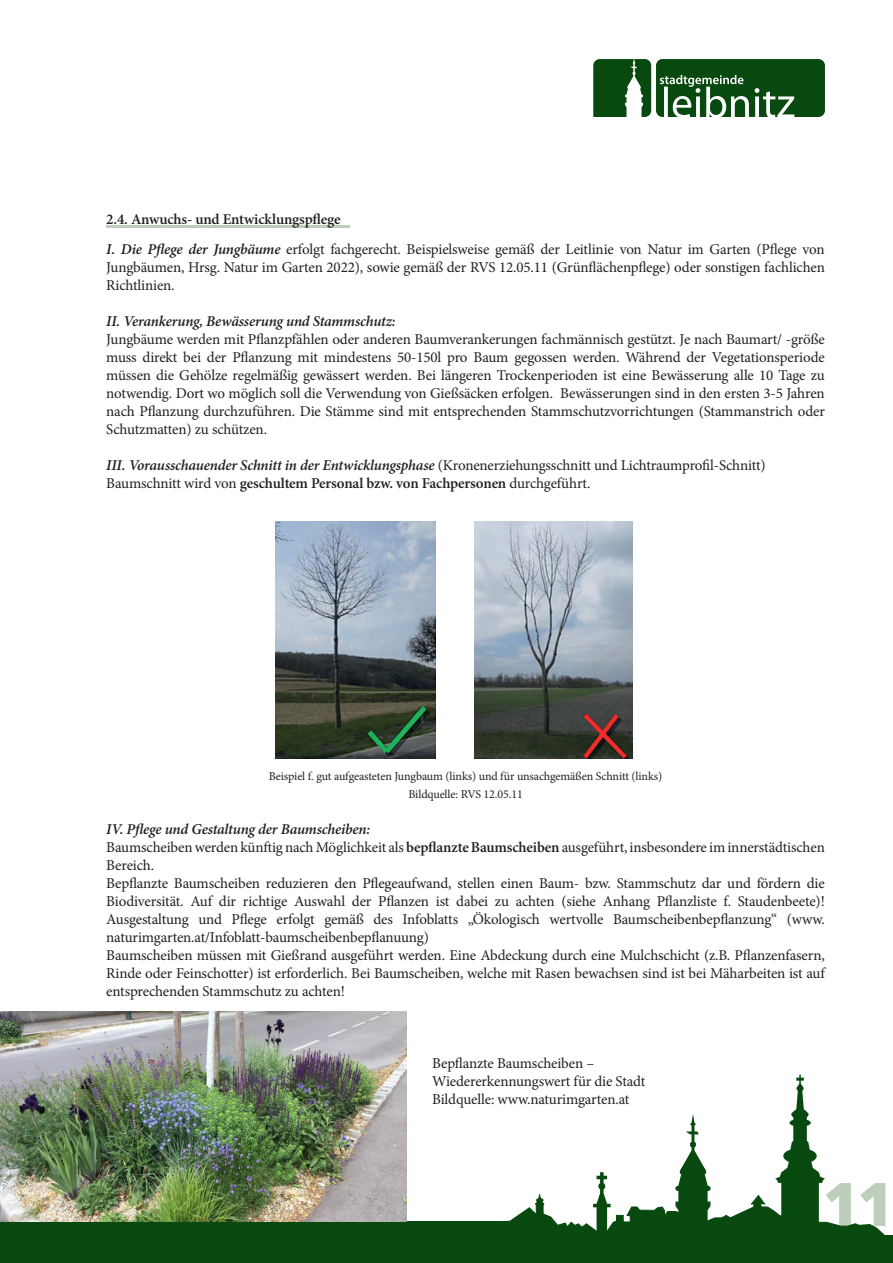
<style>
.page{position:relative;width:893px;height:1263px;background:#fff}
.page>*{position:absolute;margin:0;border:0;box-sizing:border-box;transform-origin:0 0}
.t1{font:800 60px "Open Sans";color:#bdceba}
.t2{font:15px/18px "Minion Pro";letter-spacing:-.01em;color:#231f20}
.t3{font:italic 600 15px "Minion Pro";letter-spacing:-.015em;color:#231f20}
.t4{font:12px/18px "Minion Pro";letter-spacing:-.01em;color:#231f20;text-align:center}
.s1{font-weight:600}
.s2{font-weight:600;font-style:italic}
</style>
<div class="page">
<svg style="left:596px;top:1075px;width:229px;height:119px"></svg>
<svg style="left:507px;top:1194px;width:378px;height:41px"></svg>
<div style="left:0;top:1221px;width:513px;height:42px;background:#07490e"></div>
<div style="left:115px;top:1235px;width:778px;height:28px;background:#07490e"></div>
<svg style="left:593px;top:59px;width:232px;height:58px;background:#346a39"></svg>
<hr style="left:106px;top:225px;width:243px;height:3px;background:#bdceba">
<img style="left:276px;top:521px;width:160px;height:237px">
<img style="left:475px;top:521px;width:158px;height:237px">
<img style="left:0;top:1012px;width:407px;height:209px">
<p class="t2" style="left:106px;top:203px;width:720px;line-height:30.8px"><span class="s1">2.4. Anwuchs- und Entwicklungspflege<br></span><span class="s2">I. Die Pflege der Jungbäume</span> erfolgt fachgerecht. Beispielsweise gemäß der Leitlinie von Natur im Garten (Pflege von</p>
<p class="t2" style="left:106px;top:259px;width:720px">Jungbäumen, Hrsg. Natur im Garten 2022), sowie gemäß der RVS 12.05.11 (Grünflächenpflege) oder sonstigen fachlichen<br>Richtlinien.</p>
<p class="t3" style="left:106px;top:311px;width:291px">II. Verankerung, Bewässerung und Stammschutz:</p>
<p class="t2" style="left:106px;top:331px;width:720px;text-align:justify">Jungbäume werden mit Pflanzpfählen oder anderen Baumverankerungen fachmännisch gestützt. Je nach Baumart/ -größe muss direkt bei der Pflanzung mit mindestens 50-150l pro Baum gegossen werden. Während der Vegetationsperiode müssen die Gehölze regelmäßig gewässert werden. Bei längeren Trockenperioden ist eine Bewässerung alle 10 Tage zu notwendig. Dort wo möglich soll die Verwendung von Gießsäcken erfolgen. Bewässerungen sind in den ersten 3-5 Jahren nach Pflanzung durchzuführen. Die Stämme sind mit entsprechenden Stammschutzvorrichtungen (Stammanstrich oder Schutzmatten) zu schützen.</p>
<p class="t2" style="left:106px;top:457px;width:661px"><span class="s2">III. Vorausschauender Schnitt in der Entwicklungsphase</span> (Kronenerziehungsschnitt und Lichtraumprofil-Schnitt)<br>Baumschnitt wird von <span class="s1">geschultem Personal bzw. von Fachpersonen</span> durchgeführt.</p>
<p class="t4" style="left:269px;top:767px;width:395px">Beispiel f. gut aufgeasteten Jungbaum (links) und für unsachgemäßen Schnitt (links)<br>Bildquelle: RVS 12.05.11</p>
<p class="t2" style="left:106px;top:820px;width:720px"><span class="s2">IV. Pflege und Gestaltung der Baumscheiben:<br></span>Baumscheiben werden künftig nach Möglichkeit als <span class="s1">bepflanzte Baumscheiben</span> ausgeführt, insbesondere im innerstädtischen Bereich.<br>Bepflanzte Baumscheiben reduzieren den Pflegeaufwand, stellen einen Baum- bzw. Stammschutz dar und fördern die Biodiversität. Auf dir richtige Auswahl der Pflanzen ist dabei zu achten (siehe Anhang Pflanzliste f. Staudenbeete)!<br>Ausgestaltung und Pflege erfolgt gemäß des Infoblatts „Ökologisch wertvolle Baumscheibenbepflanzung“ (www. naturimgarten.at/Infoblatt-baumscheibenbepflanuung)<br>Baumscheiben müssen mit Gießrand ausgeführt werden. Eine Abdeckung durch eine Mulchschicht (z.B. Pflanzenfasern, Rinde oder Feinschotter) ist erforderlich. Bei Baumscheiben, welche mit Rasen bewachsen sind ist bei Mäharbeiten ist auf entsprechenden Stammschutz zu achten!</p>
<p class="t2" style="left:432px;top:1054px;width:215px">Bepflanzte Baumscheiben –<br>Wiedererkennungswert für die Stadt<br>Bildquelle: www.naturimgarten.at</p>
<h1 class="t1" style="left:823px;top:1158px;width:71px">11</h1>
</div>
